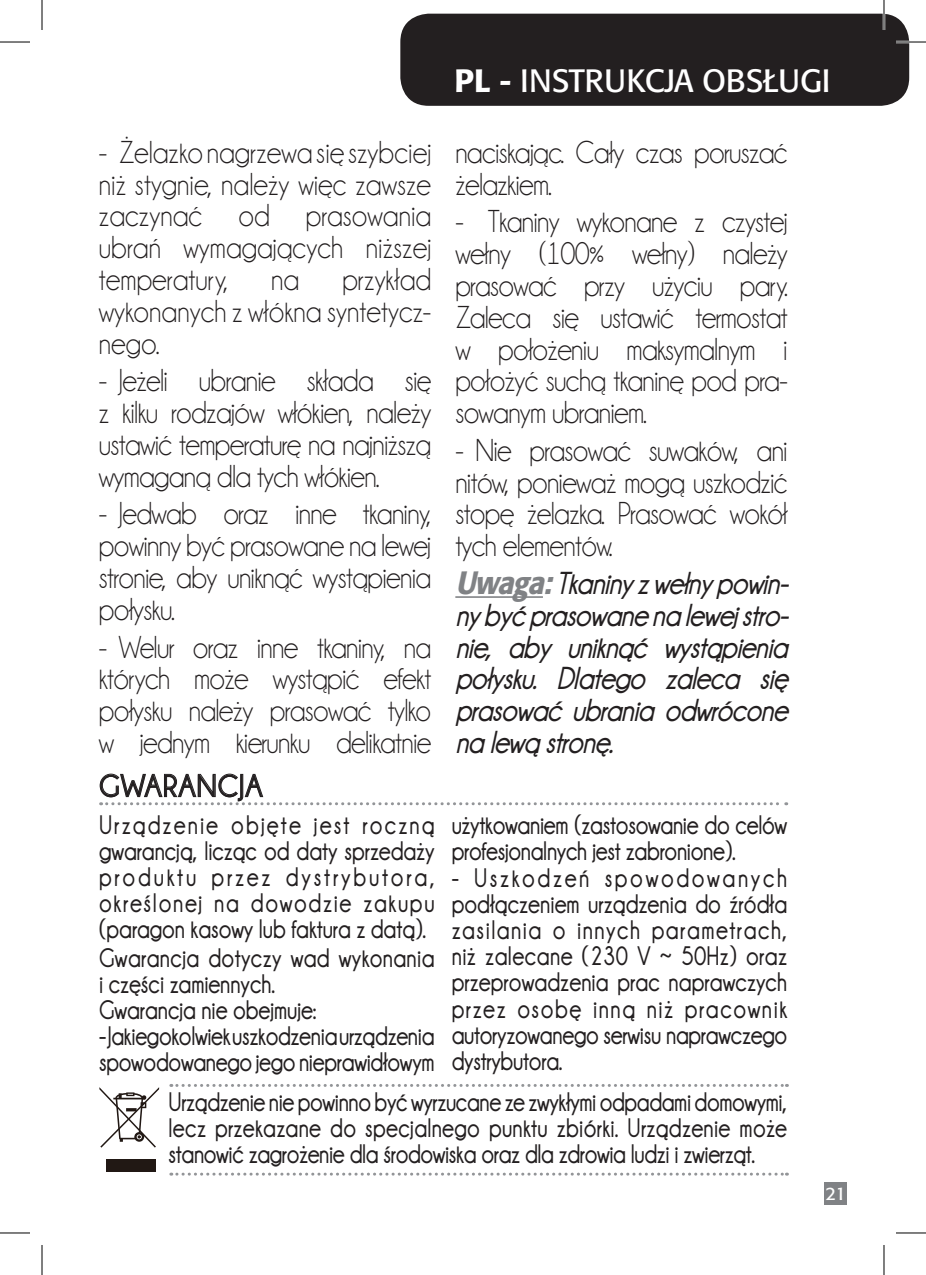
<style>
.page{position:relative;width:926px;height:1275px;background:#fff}
.page>*{position:absolute;margin:0;border:0;box-sizing:border-box;transform-origin:0 0}
.t1{font:32px/31.8px "Champagne&Limousines";letter-spacing:-.025em;color:#231f20;text-align:justify;scale:.9 1}
.t2{font:italic 700 32px/31.8px "Champagne&Limousines";color:#231f20;text-align:justify;scale:.9 1}
.t3{font:32px "Formata";letter-spacing:-.01em;color:#fff}
.t4{font:700 32px "Champagne&Limousines";letter-spacing:.03em;color:#231f20;scale:.95 1}
.t5{font:700 27px/26px "Champagne&Limousines";letter-spacing:-.015em;color:#231f20;text-align:justify;scale:.85 1}
.t6{font:18px "Formata";color:#fff}
.s1{font-weight:500}
.s2{font-family:"Formata";font-weight:500;color:#808285}
</style>
<div class="page">
<div style="left:824px;top:1182px;width:23px;height:22px;background:#808285"></div>
<div style="left:400px;top:14px;width:509px;height:92px;background:#231f20;border-radius:28px"></div>
<svg style="left:171px;top:1084px;width:616px;height:3px"></svg>
<svg style="left:171px;top:1172px;width:616px;height:3px"></svg>
<hr style="left:455px;top:596px;width:88px;height:2px;background:#808285">
<svg style="left:99px;top:773px;width:688px;height:32px"></svg>
<hr style="left:896px;top:41px;width:30px;height:2px;background:#fff">
<hr style="left:883px;top:0;width:2px;height:30px;background:#fff">
<hr style="left:0;top:42px;width:30px;height:1px;background:#000">
<hr style="left:896px;top:42px;width:30px;height:1px;background:#000">
<hr style="left:0;top:1232px;width:30px;height:1px;background:#000">
<hr style="left:896px;top:1232px;width:30px;height:1px;background:#000">
<hr style="left:42px;top:0;width:1px;height:30px;background:#000">
<hr style="left:42px;top:1245px;width:1px;height:30px;background:#000">
<hr style="left:884px;top:0;width:1px;height:30px;background:#000">
<hr style="left:884px;top:1245px;width:1px;height:30px;background:#000">
<div style="left:106px;top:1159px;width:49px;height:12px;background:#211814"></div>
<svg style="left:99px;top:1087px;width:60px;height:60px"></svg>
<p class="t1" style="left:99px;top:136px;width:371px">- Żelazko nagrzewa się szybciej niż stygnie, należy więc zawsze zaczynać od prasowania ubrań wymagających niższej temperatury,</p>
<p class="t1" style="left:99px;top:264px;width:371px;text-indent:243px">przykład wykonanych z włókna syntetycz&shy;nego.</p>
<p class="t1" style="left:99px;top:365px;width:371px">- Jeżeli ubranie składa się z kilku rodzajów włókien, należy ustawić temperaturę na najniższą wymaganą dla tych włókien.</p>
<p class="t1" style="left:99px;top:498px;width:371px">- Jedwab oraz inne tkaniny, powinny być prasowane na lewej stronie, aby uniknąć wystąpienia połysku.</p>
<p class="t1" style="left:99px;top:631px;width:371px">- Welur oraz inne tkaniny, na których może wystąpić efekt połysku należy prasować tylko w jednym kierunku delikatnie</p>
<p class="t1" style="left:271px;top:264px;width:33px">na</p>
<p class="t4" style="left:99px;top:768px;width:174px">GWARANCJA</p>
<p class="t5" style="left:99px;top:811px;width:396px">Urządzenie objęte jest roczną gwarancją, licząc od daty sprzedaży produktu przez dystrybutora, określonej na dowodzie zakupu (paragon kasowy lub faktura z datą).</p>
<p class="t5" style="left:99px;top:944px;width:396px;text-align:left">Gwarancja dotyczy wad wykonania i części zamiennych.<br>Gwarancja nie obejmuje:</p>
<p class="t5" style="left:99px;top:1022px;width:396px">- Jakiegokolwiek uszkodzenia urządzenia spowodowanego jego nieprawidłowym</p>
<p class="t3" style="left:454px;top:61px;width:377px"><span class="s1">PL -</span> INSTRUKCJA OBSŁUGI</p>
<p class="t1" style="left:455px;top:136px;width:371px">naciskając. Cały czas poruszać żelazkiem.</p>
<p class="t1" style="left:455px;top:206px;width:371px">- Tkaniny wykonane z czystej wełny (100% wełny) należy prasować przy użyciu pary.<br>Zaleca się ustawić termostat w położeniu maksymalnym i położyć suchą tkaninę pod pra&shy;sowanym ubraniem.</p>
<p class="t1" style="left:455px;top:434px;width:371px">- Nie prasować suwaków, ani nitów, ponieważ mogą uszkodzić stopę żelazka. Prasować wokół tych elementów.</p>
<p class="t2" style="left:455px;top:567px;width:379px"><span class="s2">Uwaga:</span> Tkaninyzwełnypowin&shy;nybyćprasowanenalewejstro&shy;nie, aby uniknąć wystąpienia połysku. Dlatego zaleca się prasować ubrania odwrócone nalewąstronę.</p>
<p class="t5" style="left:452px;top:812px;width:396px">użytkowaniem (zastosowanie do celów profesjonalnych jest zabronione).</p>
<p class="t5" style="left:452px;top:864px;width:396px">- Uszkodzeń spowodowanych podłączeniem urządzenia do źródła zasilania o innych parametrach, niż zalecane (230 V ~ 50Hz) oraz przeprowadzenia prac naprawczych przez osobę inną niż pracownik autoryzowanego serwisu naprawczego dystrybutora.</p>
<p class="t5" style="left:169px;top:1088px;width:729px">Urządzenie nie powinno być wyrzucane ze zwykłymi odpadami domowymi, lecz przekazane do specjalnego punktu zbiórki. Urządzenie może stanowić zagrożenie dla środowiska oraz dla zdrowia ludzi i zwierząt.</p>
<p class="t6" style="left:826px;top:1183px;width:22px">21</p>
</div>
